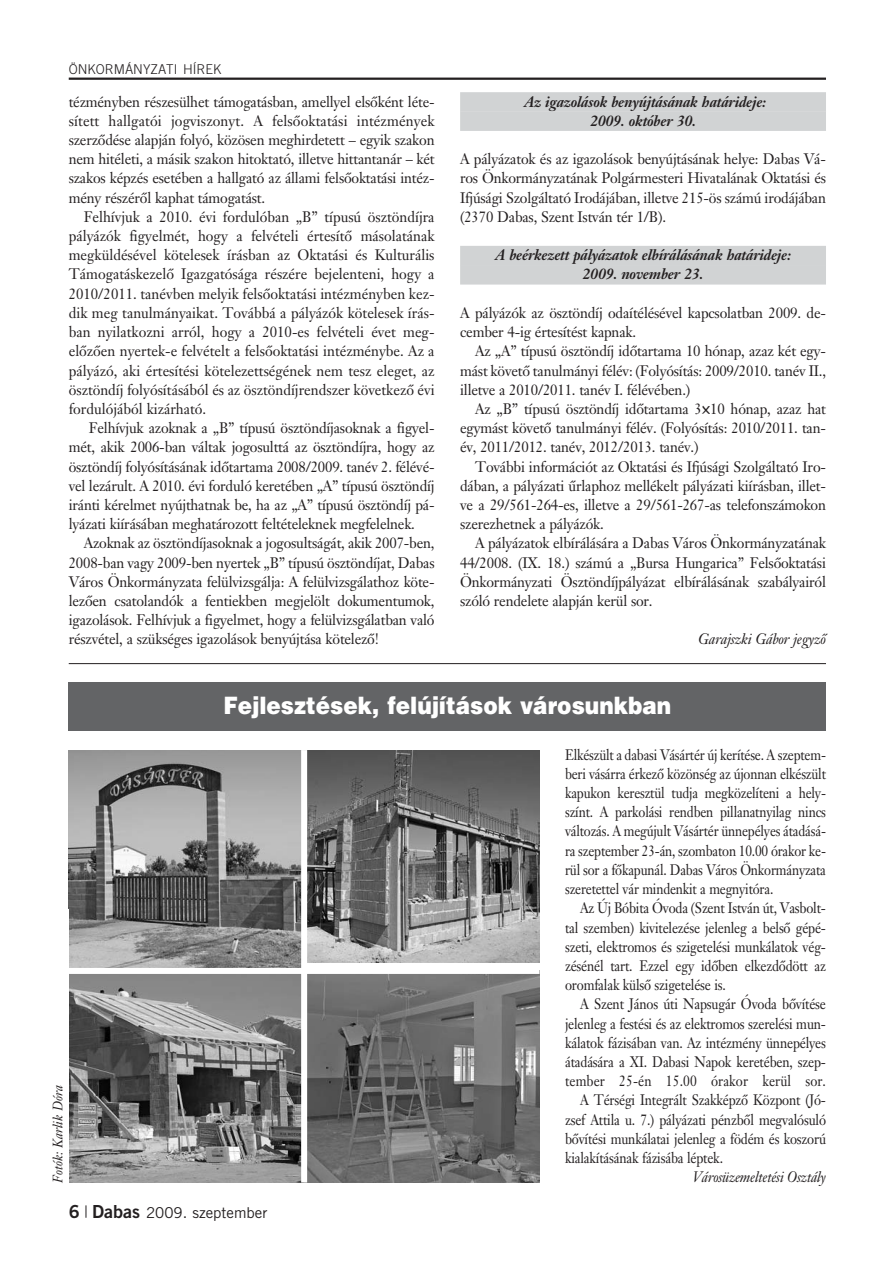
<style>
.page{position:relative;width:893px;height:1262px;background:#fff}
.page>*{position:absolute;margin:0;border:0;box-sizing:border-box;transform-origin:0 0}
.t1{font:900 24px "Gs Helvetica";color:#fff;scale:.9 1}
.t2{font:15px/19.2px "Janson Type";letter-spacing:-.015em;color:#231f20;text-align:justify;scale:.95 1}
.t3{font:15px/19.2px "Janson Type";letter-spacing:-.015em;color:#231f20;text-align:justify;scale:.87 1}
.t4{font:15px/19.2px "Janson Type";letter-spacing:-.015em;color:#231f20;text-align:justify;scale:.86 1}
.t5{font:italic 700 15px/19.2px "Janson Type";letter-spacing:-.015em;color:#231f20;text-align:center;scale:.95 1}
.t6{font:15px "Janson Type";letter-spacing:.01em;color:#231f20;scale:.87 1}
.t7{font:italic 15px "Janson Type";letter-spacing:-.015em;color:#231f20;scale:.9 1}
.t8{font:15px "Trade Gothic";color:#231f20}
.t9{font:italic 15px "Janson Type";letter-spacing:-.015em;color:#231f20;scale:.95 1}
.t10{font:300 13.5px "Trade Gothic";color:#231f20}
.t11{font:italic 13.5px "Janson Type";color:#231f20;scale:.95 1}
.s1{font-family:"Trade Gothic Bold Two";font-size:18px}
</style>
<div class="page">
<hr style="left:69px;top:78px;width:757px;height:2px;background:#231f20">
<svg style="left:86px;top:1205px;width:1px;height:12px"></svg>
<div style="left:460px;top:92px;width:366px;height:20px;background:#d1d3d4"></div>
<div style="left:460px;top:111px;width:366px;height:20px;background:#d1d3d4"></div>
<div style="left:460px;top:246px;width:366px;height:19px;background:#d1d3d4"></div>
<div style="left:460px;top:265px;width:366px;height:19px;background:#d1d3d4"></div>
<hr style="left:69px;top:663px;width:757px;height:1px;background:#231f20">
<div style="left:69px;top:683px;width:757px;height:48px;background:#636466"></div>
<img style="left:69px;top:750px;width:232px;height:218px">
<svg style="left:69px;top:974px;width:232px;height:208px;background:#7c7c7c"></svg>
<svg style="left:307px;top:962px;width:232px;height:1px"></svg>
<img style="left:307px;top:750px;width:232px;height:212px">
<img style="left:307px;top:974px;width:232px;height:208px">
<p class="t10" style="left:69px;top:64px;width:154px">ÖNKORMÁNYZATI HÍREK</p>
<p class="t2" style="left:69px;top:94px;width:386px">tézményben részesülhet támogatásban, amellyel elsôként léte&shy;sített hallgatói jogviszonyt. A felsôoktatási intézmények szerzôdése alapján folyó, közösen meghirdetett – egyik szakon nem hitéleti, a másik szakon hitoktató, illetve hittantanár – két szakos képzés esetében a hallgató az állami felsôoktatási intéz&shy;mény részérôl kaphat támogatást.</p>
<p class="t2" style="left:69px;top:209px;width:386px;text-indent:15px">Felhívjuk a 2010. évi fordulóban „B” típusú ösztöndíjra pályázók figyelmét, hogy a felvételi értesítô másolatának megküldésével kötelesek írásban az Oktatási és Kulturális Támogatáskezelô Igazgatósága részére bejelenteni, hogy a 2010/2011. tanévben melyik felsôoktatási intézményben kez&shy;dik meg tanulmányaikat. Továbbá a pályázók kötelesek írás&shy;ban nyilatkozni arról, hogy a 2010-es felvételi évet meg&shy;elôzôen nyertek-e felvételt a felsôoktatási intézménybe. Az a pályázó, aki értesítési kötelezettségének nem tesz eleget, az ösztöndíj folyósításából és az ösztöndíjrendszer következô évi fordulójából kizárható.</p>
<p class="t2" style="left:69px;top:421px;width:386px;text-indent:20px">Felhívjuk azoknak a „B” típusú ösztöndíjasoknak a figyel&shy;mét, akik 2006-ban váltak jogosulttá az ösztöndíjra, hogy az ösztöndíj folyósításának idôtartama 2008/2009. tanév 2. félévé&shy;vel lezárult. A 2010. évi forduló keretében „A” típusú ösztöndíj iránti kérelmet nyújthatnak be, ha az „A” típusú ösztöndíj pá&shy;lyázati kiírásában meghatározott feltételeknek megfelelnek.</p>
<p class="t2" style="left:69px;top:536px;width:386px;text-indent:15px">Azoknak az ösztöndíjasoknak a jogosultságát, akik 2007-ben, 2008-ban vagy 2009-ben nyertek „B” típusú ösztöndíjat, Dabas Város Önkormányzata felülvizsgálja: A felülvizsgálathoz köte&shy;lezôen csatolandók a fentiekben megjelölt dokumentumok, igazolások. Felhívjuk a figyelmet, hogy a felülvizsgálatban való részvétel, a szükséges igazolások benyújtása kötelezô!</p>
<p class="t5" style="left:524px;top:94px;width:256px">Az igazolások benyújtásának határideje:<br>2009. október 30.</p>
<p class="t2" style="left:460px;top:152px;width:386px">A pályázatok és az igazolások benyújtásának helye: Dabas Vá&shy;ros Önkormányzatának Polgármesteri Hivatalának Oktatási és Ifjúsági Szolgáltató Irodájában, illetve 215-ös számú irodájában (2370 Dabas, Szent István tér 1/B).</p>
<p class="t5" style="left:495px;top:248px;width:313px">A beérkezett pályázatok elbírálásának határideje:<br>2009. november 23.</p>
<p class="t2" style="left:460px;top:305px;width:386px">A pályázók az ösztöndíj odaítélésével kapcsolatban 2009. de&shy;cember 4-ig értesítést kapnak.</p>
<p class="t2" style="left:460px;top:344px;width:386px;text-indent:15px">Az „A” típusú ösztöndíj idôtartama 10 hónap, azaz két egy&shy;mást követô tanulmányi félév: (Folyósítás: 2009/2010. tanév II., illetve a 2010/2011. tanév I. félévében.)</p>
<p class="t2" style="left:460px;top:401px;width:386px;text-indent:15px">Az „B” típusú ösztöndíj idôtartama 3✕10 hónap, azaz hat egymást követô tanulmányi félév. (Folyósítás: 2010/2011. tan&shy;év, 2011/2012. tanév, 2012/2013. tanév.)</p>
<p class="t2" style="left:460px;top:459px;width:386px;text-indent:15px">További információt az Oktatási és Ifjúsági Szolgáltató Iro&shy;dában, a pályázati ûrlaphoz mellékelt pályázati kiírásban, illet&shy;ve a 29/561-264-es, illetve a 29/561-267-as telefonszámokon szerezhetnek a pályázók.</p>
<p class="t2" style="left:460px;top:536px;width:386px;text-indent:15px">A pályázatok elbírálására a Dabas Város Önkormányzatának 44/2008. (IX. 18.) számú a „Bursa Hungarica” Felsôoktatási Önkormányzati Ösztöndíjpályázat elbírálásának szabályairól szóló rendelete alapján kerül sor.</p>
<p class="t9" style="left:698px;top:633px;width:136px">Garajszki Gábor jegyzô</p>
<p class="t11" style="left:52px;top:1182px;width:104px;rotate:-90deg">Fotók: Karlik Dóra</p>
<h1 class="t1" style="left:223px;top:697px;width:499px">Fejlesztések, felújítások városunkban</h1>
<p class="t4" style="left:565px;top:747px;width:305px">Elkészült a dabasi Vásártér új kerítése. A szeptem&shy;beri vásárra érkezô közönség az újonnan elkészült kapukon keresztül tudja megközelíteni a hely&shy;színt. A parkolási rendben pillanatnyilag nincs változás. A megújult Vásártér ünnepélyes átadásá&shy;ra szeptember 23-án, szombaton 10.00 órakor ke&shy;rül sor a fôkapunál. Dabas Város Önkormányzata szeretettel vár mindenkit a megnyitóra.</p>
<p class="t3" style="left:565px;top:901px;width:301px;text-indent:15px">Az Új Bóbita Óvoda (Szent István út, Vasbolt&shy;tal szemben) kivitelezése jelenleg a belsô gépé&shy;szeti, elektromos és szigetelési munkálatok vég&shy;zésénél tart. Ezzel egy idôben elkezdôdött az oromfalak külsô szigetelése is.</p>
<p class="t3" style="left:580px;top:997px;width:284px">A Szent János úti Napsugár Óvoda bôvítése</p>
<p class="t3" style="left:565px;top:1016px;width:301px">jelenleg a festési és az elektromos szerelési mun-</p>
<p class="t3" style="left:565px;top:1035px;width:301px">kálatok fázisában van. Az intézmény ünnepélyes</p>
<p class="t3" style="left:565px;top:1054px;width:301px">átadására a XI. Dabasi Napok keretében, szep-</p>
<p class="t6" style="left:565px;top:1075px;width:301px">tember 25-én 15.00 órakor kerül sor.</p>
<p class="t3" style="left:580px;top:1093px;width:284px">A Térségi Integrált Szakképzô Központ (Jó-</p>
<p class="t3" style="left:565px;top:1112px;width:301px">zsef Attila u. 7.) pályázati pénzbôl megvalósuló</p>
<p class="t3" style="left:565px;top:1131px;width:301px">bôvítési munkálatai jelenleg a födém és koszorú</p>
<p class="t3" style="left:565px;top:1150px;width:183px">kialakításának fázisába léptek.</p>
<p class="t7" style="left:692px;top:1171px;width:149px">Városüzemeltetési Osztály</p>
<p class="t8" style="left:69px;top:1206px;width:200px"><span class="s1">6 Dabas</span> 2009. szeptember</p>
</div>
